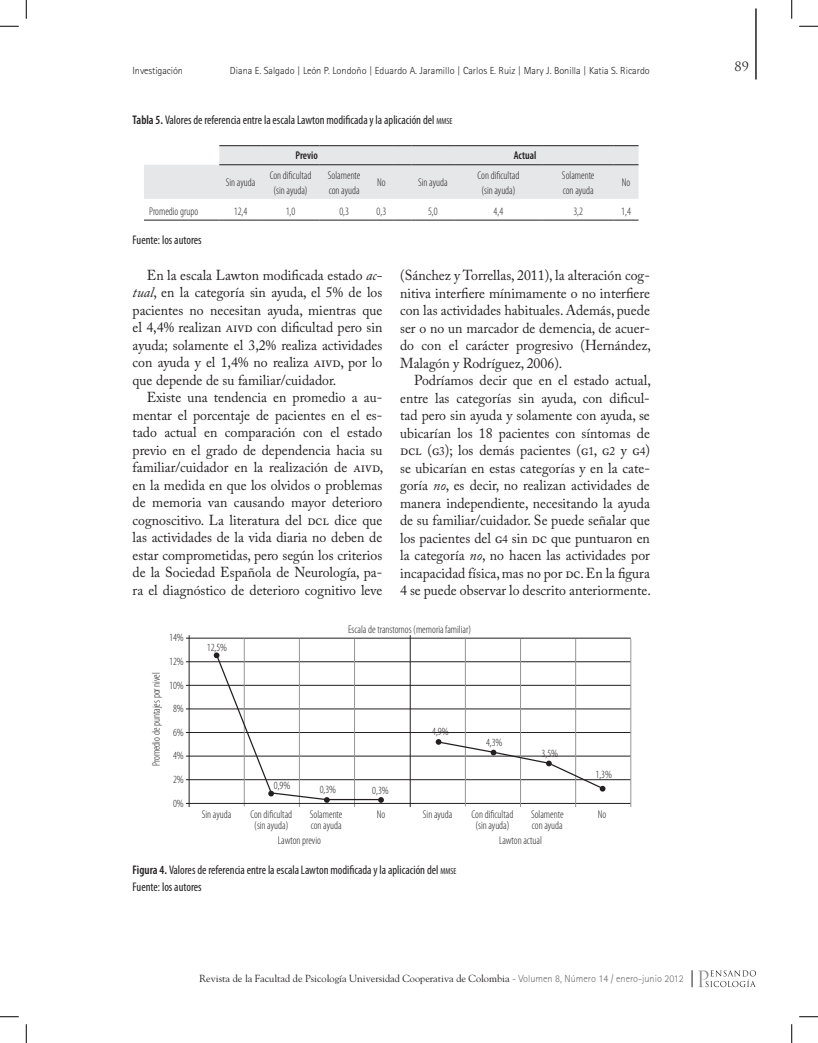
<style>
.page{position:relative;width:818px;height:1043px;background:#fff}
.page>*{position:absolute;margin:0;border:0;box-sizing:border-box;transform-origin:0 0}
.t1{font:14.38px/17.5px "Adobe Caslon Pro";color:#231f20;text-align:justify;scale:.96 1}
.t2{font:condensed 12.5px/17.5px "Myriad Pro";color:#231f20;scale:.96 1}
.t3{font:12.5px "Trajan Pro";color:#231f20}
.t4{font:300 condensed 11.25px/15px "Myriad Pro";color:#231f20;text-align:center;scale:.96 1}
.t5{font:600 condensed 11.25px "Myriad Pro";color:#231f20;scale:.96 1}
.t6{font:300 condensed 11px/23.6px "Myriad Pro";color:#231f20;text-align:center}
.t7{font:300 10.25px "Rotis Sans Serif Std";color:#231f20}
.t8{font:10.25px "Goudy Std";color:#231f20}
.s1{font-weight:600}
.s2{font-size:8.75px}
.s3{font-size:11.88px}
.s4{font-style:italic}
.s5{font-family:"Rotis Sans Serif Std";font-weight:300;color:#6c6d70}
</style>
<div class="page">
<svg style="left:698px;top:970px;width:58px;height:17px"></svg>
<svg style="left:691px;top:970px;width:1px;height:17px"></svg>
<hr style="left:755px;top:9px;width:1px;height:70px;background:#231f20">
<svg style="left:144px;top:145px;width:494px;height:54px;background:#e1e2e3"></svg>
<hr style="left:144px;top:220px;width:75px;height:1px;background:#231f20">
<hr style="left:219px;top:220px;width:43px;height:1px;background:#231f20">
<hr style="left:262px;top:220px;width:57px;height:1px;background:#231f20">
<hr style="left:319px;top:220px;width:50px;height:1px;background:#231f20">
<svg style="left:369px;top:220px;width:42px;height:1px"></svg>
<hr style="left:411px;top:220px;width:43px;height:1px;background:#231f20">
<hr style="left:454px;top:220px;width:88px;height:1px;background:#231f20">
<hr style="left:542px;top:220px;width:71px;height:1px;background:#231f20">
<svg style="left:613px;top:220px;width:25px;height:1px"></svg>
<hr style="left:186px;top:779px;width:444px;height:1px;background:#231f20">
<hr style="left:186px;top:756px;width:444px;height:1px;background:#231f20">
<hr style="left:186px;top:661px;width:444px;height:1px;background:#231f20">
<hr style="left:186px;top:685px;width:444px;height:1px;background:#231f20">
<hr style="left:186px;top:732px;width:444px;height:1px;background:#231f20">
<hr style="left:186px;top:708px;width:444px;height:1px;background:#231f20">
<hr style="left:186px;top:638px;width:444px;height:1px;background:#231f20">
<hr style="left:189px;top:635px;width:1px;height:172px;background:#231f20">
<hr style="left:354px;top:639px;width:1px;height:168px;background:#939598">
<hr style="left:299px;top:639px;width:1px;height:168px;background:#939598">
<hr style="left:244px;top:638px;width:1px;height:168px;background:#939598">
<hr style="left:186px;top:803px;width:444px;height:1px;background:#231f20">
<hr style="left:410px;top:635px;width:1px;height:172px;background:#231f20">
<hr style="left:630px;top:639px;width:1px;height:168px;background:#939598">
<hr style="left:575px;top:639px;width:1px;height:168px;background:#939598">
<hr style="left:520px;top:639px;width:1px;height:168px;background:#939598">
<hr style="left:465px;top:638px;width:1px;height:168px;background:#939598">
<svg style="left:214px;top:652px;width:170px;height:150px"></svg>
<svg style="left:435px;top:739px;width:170px;height:52px"></svg>
<svg style="left:0;top:25px;width:19px;height:2px"></svg>
<svg style="left:799px;top:25px;width:19px;height:2px"></svg>
<svg style="left:0;top:1016px;width:19px;height:1px"></svg>
<svg style="left:799px;top:1016px;width:19px;height:1px"></svg>
<svg style="left:25px;top:0;width:2px;height:19px"></svg>
<svg style="left:25px;top:1024px;width:2px;height:18px"></svg>
<svg style="left:791px;top:0;width:1px;height:19px"></svg>
<svg style="left:791px;top:1024px;width:1px;height:18px"></svg>
<p class="t7" style="left:133px;top:64px;width:52px">Investigación</p>
<p class="t7" style="left:230px;top:64px;width:421px">Diana E. Salgado | León P. Londoño | Eduardo A. Jaramillo | Carlos E. Ruiz | Mary J. Bonilla | Katia S. Ricardo</p>
<p class="t3" style="left:734px;top:59px;width:16px">89</p>
<p class="t2" style="left:133px;top:111px;width:334px"><span class="s1">Tabla 5.</span> Valores de referencia entre la escala Lawton modificada y la aplicación del <span class="s2">MMSE</span></p>
<p class="t5" style="left:295px;top:149px;width:25px">Previo</p>
<p class="t5" style="left:513px;top:149px;width:25px">Actual</p>
<p class="t4" style="left:226px;top:175px;width:32px">Sin ayuda</p>
<p class="t4" style="left:270px;top:167px;width:45px">Con dificultad (sin ayuda)</p>
<p class="t4" style="left:328px;top:167px;width:35px;text-align:left">Solamente con ayuda</p>
<p class="t4" style="left:377px;top:175px;width:10px">No</p>
<p class="t4" style="left:418px;top:175px;width:32px">Sin ayuda</p>
<p class="t4" style="left:477px;top:167px;width:45px">Con dificultad (sin ayuda)</p>
<p class="t4" style="left:562px;top:167px;width:35px;text-align:left">Solamente con ayuda</p>
<p class="t4" style="left:621px;top:175px;width:10px">No</p>
<p class="t4" style="left:149px;top:203px;width:52px">Promedio grupo</p>
<p class="t4" style="left:234px;top:203px;width:16px">12,4</p>
<p class="t4" style="left:286px;top:203px;width:12px">1,0</p>
<p class="t4" style="left:339px;top:203px;width:12px">0,3</p>
<p class="t4" style="left:376px;top:203px;width:12px">0,3</p>
<p class="t4" style="left:428px;top:203px;width:12px">5,0</p>
<p class="t4" style="left:493px;top:203px;width:12px">4,4</p>
<p class="t4" style="left:573px;top:203px;width:12px">3,2</p>
<p class="t4" style="left:621px;top:203px;width:12px">1,4</p>
<p class="t2" style="left:133px;top:231px;width:73px">Fuente: los autores</p>
<p class="t1" style="left:400px;top:266px;width:263px">(Sánchez y Torrellas, 2011), la alteración cog&shy;nitiva interfiere mínimamente o no interfiere con las actividades habituales. Además, puede ser o no un marcador de demencia, de acuer&shy;do con el carácter progresivo (Hernández, Malagón y Rodríguez, 2006).</p>
<p class="t1" style="left:400px;top:371px;width:263px;text-indent:14px">Podríamos decir que en el estado actual, entre las categorías sin ayuda, con dificul&shy;tad pero sin ayuda y solamente con ayuda, se ubicarían los 18 pacientes con síntomas de dcl (g<span class="s3">3</span>); los demás pacientes (g<span class="s3">1</span>, g<span class="s3">2</span> y g<span class="s3">4</span>) se ubicarían en estas categorías y en la cate&shy;goría <span class="s4">no</span>, es decir, no realizan actividades de manera independiente, necesitando la ayuda de su familiar/cuidador. Se puede señalar que los pacientes del g<span class="s3">4</span> sin dc que puntuaron en la categoría <span class="s4">no</span>, no hacen las actividades por incapacidad física, mas no por dc. En la figura 4 se puede observar lo descrito anteriormente.</p>
<p class="t1" style="left:133px;top:266px;width:262px;text-indent:14px">En la escala Lawton modificada estado <span class="s4">ac&shy;tual</span>, en la categoría sin ayuda, el 5% de los pacientes no necesitan ayuda, mientras que el 4,4% realizan aivd con dificultad pero sin ayuda; solamente el 3,2% realiza actividades con ayuda y el 1,4% no realiza aivd, por lo que depende de su familiar/cuidador.</p>
<p class="t1" style="left:133px;top:388px;width:263px;text-indent:14px">Existe una tendencia en promedio a au&shy;mentar el porcentaje de pacientes en el es&shy;tado actual en comparación con el estado previo en el grado de dependencia hacia su familiar/cuidador en la realización de aivd, en la medida en que los olvidos o problemas de memoria van causando mayor deterioro cognoscitivo. La literatura del dcl dice que las actividades de la vida diaria no deben de estar comprometidas, pero según los criterios de la Sociedad Española de Neurología, pa&shy;ra el diagnóstico de deterioro cognitivo leve</p>
<p class="t6" style="left:169px;top:625px;width:16px">14%<br>12%<br>10%<br>8%<br>6%<br>4%<br>2%<br>0%</p>
<p class="t4" style="left:202px;top:806px;width:32px">Sin ayuda</p>
<p class="t4" style="left:250px;top:808px;width:45px;line-height:11.2px">Con dificultad (sin ayuda)</p>
<p class="t4" style="left:310px;top:808px;width:35px;line-height:11.2px;text-align:left">Solamente con ayuda</p>
<p class="t4" style="left:377px;top:806px;width:10px">No</p>
<p class="t4" style="left:278px;top:833px;width:46px">Lawton previo</p>
<p class="t6" style="left:348px;top:617px;width:125px">Escala de transtornos (memoria familiar)</p>
<p class="t6" style="left:207px;top:635px;width:22px">12,5%</p>
<p class="t6" style="left:144px;top:766px;width:96px;rotate:-90deg">Promedio de puntajes por nivel</p>
<p class="t6" style="left:432px;top:719px;width:18px">4,9%</p>
<p class="t6" style="left:486px;top:730px;width:18px">4,3%</p>
<p class="t6" style="left:541px;top:741px;width:18px">3,5%</p>
<p class="t6" style="left:595px;top:763px;width:18px">1,3%</p>
<p class="t6" style="left:274px;top:773px;width:18px">0,9%</p>
<p class="t6" style="left:319px;top:777px;width:18px">0,3%</p>
<p class="t6" style="left:372px;top:778px;width:18px">0,3%</p>
<p class="t4" style="left:423px;top:806px;width:32px">Sin ayuda</p>
<p class="t4" style="left:471px;top:808px;width:45px;line-height:11.2px">Con dificultad (sin ayuda)</p>
<p class="t4" style="left:531px;top:808px;width:35px;line-height:11.2px;text-align:left">Solamente con ayuda</p>
<p class="t4" style="left:597px;top:806px;width:10px">No</p>
<p class="t4" style="left:499px;top:833px;width:46px">Lawton actual</p>
<p class="t2" style="left:133px;top:860px;width:339px"><span class="s1">Figura 4.</span> Valores de referencia entre la escala Lawton modificada y la aplicación del <span class="s2">MMSE<br></span>Fuente: los autores</p>
<p class="t8" style="left:199px;top:972px;width:486px">Revista de la Facultad de Psicología Universidad Cooperativa de Colombia <span class="s5">- Volumen 8, Número 14 / enero-junio 2012</span></p>
</div>
